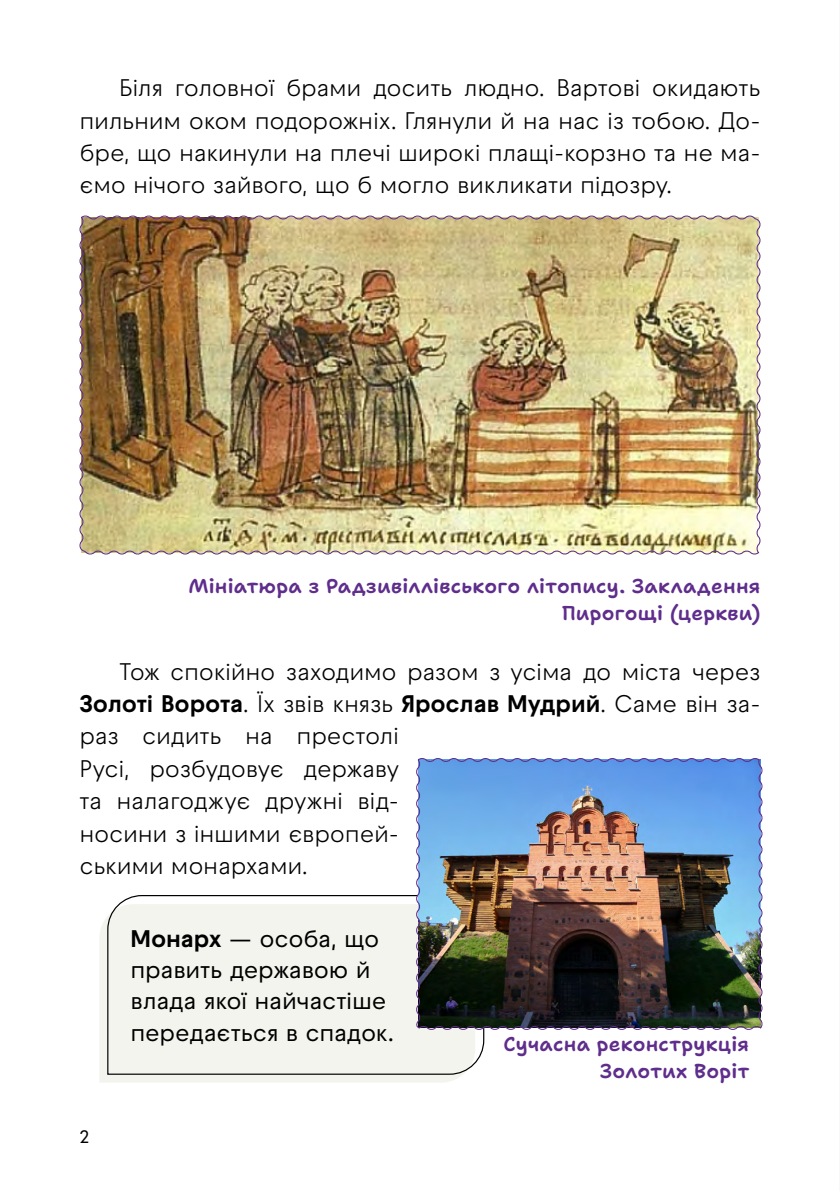
<style>
.page{position:relative;width:840px;height:1191px;background:#fff}
.page>*{position:absolute;margin:0;border:0;box-sizing:border-box;transform-origin:0 0}
.t1{font:24px/32.4px "Raptor V3 Premium";letter-spacing:-.015em;color:#000;text-align:justify}
.t2{font:500 24px/31.2px "Raptor V3 Premium";letter-spacing:-.01em;color:#000}
.t3{font:600 20px/27px "Shantell Sans";letter-spacing:.015em;color:#5f2d8c;text-align:right}
.t4{font:500 18px "Raptor V3 Premium";color:#000}
.s1{font-weight:700}
</style>
<div class="page">
<div style="left:99px;top:917px;width:363px;height:165px;background:#f4f4ef"></div>
<svg style="left:107px;top:895px;width:377px;height:180px"></svg>
<img style="left:79px;top:215px;width:682px;height:340px">
<img style="left:414px;top:758px;width:349px;height:273px">
<hr style="left:839px;top:0;width:1px;height:1191px;background:#000">
<p class="t1" style="left:79px;top:72px;width:682px;text-indent:40px">Біля головної брами досить людно. Вартові окидають пильним оком подорожніх. Глянули й на нас із тобою. До&shy;бре, що накинули на плечі широкі плащі-корзно та не ма&shy;ємо нічого зайвого, що б могло викликати підозру.</p>
<p class="t3" style="left:188px;top:572px;width:573px">Мініатюра з Радзивіллівського літопису. Закладення<br>Пирогощі (церкви)</p>
<p class="t1" style="left:79px;top:655px;width:682px;text-align:left;text-indent:40px">Тож спокійно заходимо разом з усіма до міста через<br><span class="s1">Золоті Ворота</span>. Їх звів князь <span class="s1">Ярослав Мудрий</span>. Саме він за&shy;раз сидить на престолі<br>Русі, розбудовує державу<br>та налагоджує дружні від-<br>носини з іншими європей-<br>ськими монархами.</p>
<p class="t4" style="left:80px;top:1124px;width:11px">2</p>
<p class="t2" style="left:130px;top:922px;width:265px"><span class="s1">Монарх</span> — особа, що править державою й влада якої найчастіше передається в спадок.</p>
<p class="t3" style="left:503px;top:1031px;width:247px">Сучасна реконструкція<br>Золотих Воріт</p>
</div>
